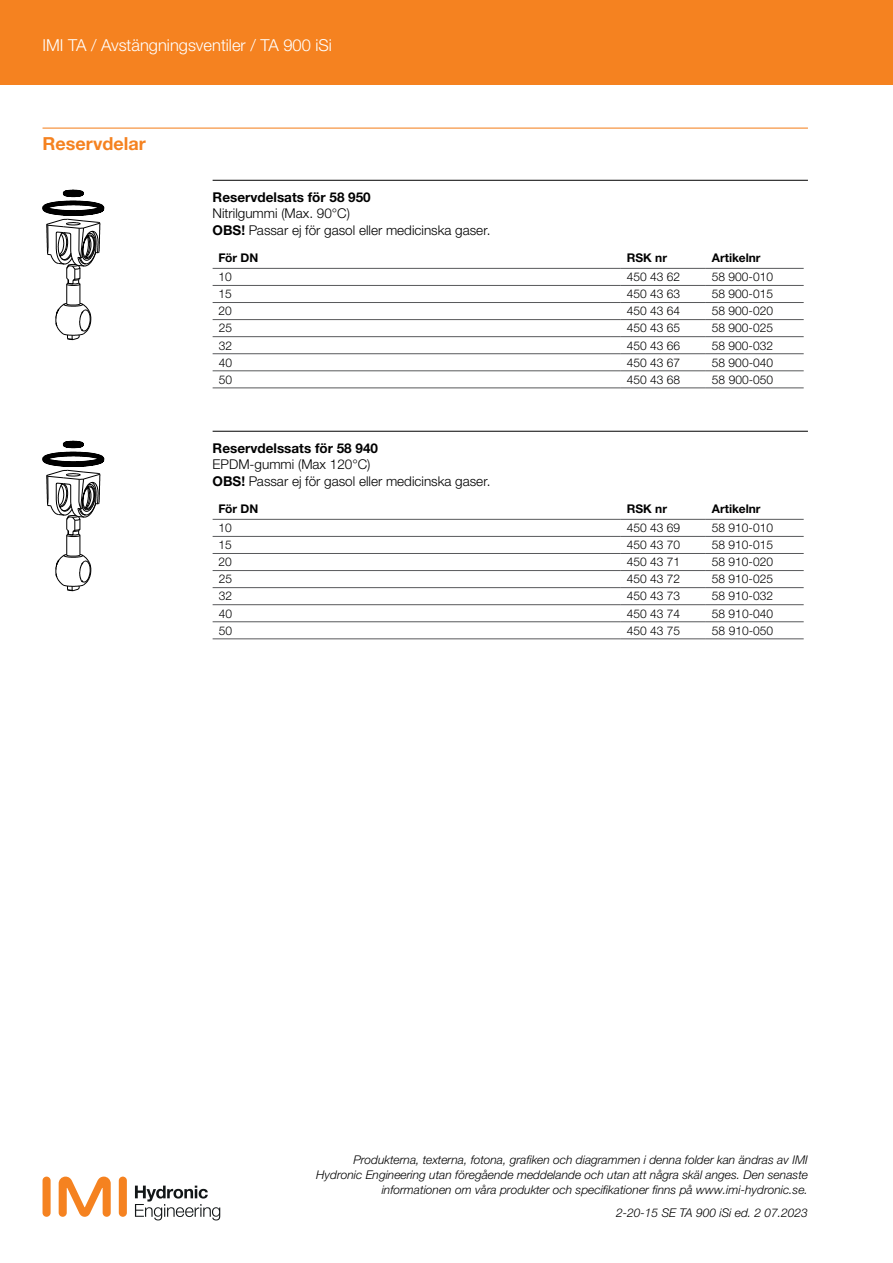
<style>
.page{position:relative;width:893px;height:1263px;background:#fff}
.page>*{position:absolute;margin:0;border:0;box-sizing:border-box;transform-origin:0 0}
.t1{font:700 18px "Helvetica Neue LTW1 G";color:#f58220}
.t2{font:300 16.5px "Helvetica Neue LTW1 G";color:#fff}
.t3{font:300 13.5px/16.5px "Helvetica Neue LTW1 G";color:#000}
.t4{font:700 13.5px "Helvetica Neue LTW1 G";color:#000}
.t5{font:italic 300 12px/15px "Helvetica Neue LTW1 G";color:#000;text-align:right}
.t6{font:300 12px "Helvetica Neue LTW1 G";color:#000}
.t7{font:700 12px "Helvetica Neue LTW1 G";color:#000}
.s1{font-weight:700}
</style>
<div class="page">
<div style="left:119px;top:1176px;width:8px;height:41px;background:#f58220;border-radius:4px"></div>
<div style="left:43px;top:1176px;width:8px;height:41px;background:#f58220;border-radius:4px"></div>
<svg style="left:59px;top:1176px;width:52px;height:41px"></svg>
<svg style="left:135px;top:1185px;width:85px;height:35px"></svg>
<div style="left:0;top:0;width:893px;height:85px;background:#f58220"></div>
<hr style="left:43px;top:128px;width:765px;height:1px;background:#f58220">
<hr style="left:213px;top:180px;width:595px;height:1px;background:#000">
<hr style="left:213px;top:431px;width:595px;height:1px;background:#000">
<hr style="left:213px;top:268px;width:408px;height:1px;background:#58595b">
<hr style="left:621px;top:268px;width:85px;height:1px;background:#58595b">
<hr style="left:706px;top:268px;width:98px;height:1px;background:#58595b">
<hr style="left:213px;top:285px;width:408px;height:1px;background:#58595b">
<hr style="left:621px;top:285px;width:85px;height:1px;background:#58595b">
<hr style="left:706px;top:285px;width:98px;height:1px;background:#58595b">
<hr style="left:213px;top:302px;width:408px;height:1px;background:#58595b">
<hr style="left:621px;top:302px;width:85px;height:1px;background:#58595b">
<hr style="left:706px;top:302px;width:98px;height:1px;background:#58595b">
<hr style="left:213px;top:319px;width:408px;height:1px;background:#58595b">
<hr style="left:621px;top:319px;width:85px;height:1px;background:#58595b">
<hr style="left:706px;top:319px;width:98px;height:1px;background:#58595b">
<hr style="left:213px;top:336px;width:408px;height:1px;background:#58595b">
<hr style="left:621px;top:336px;width:85px;height:1px;background:#58595b">
<hr style="left:706px;top:336px;width:98px;height:1px;background:#58595b">
<hr style="left:213px;top:353px;width:408px;height:1px;background:#58595b">
<hr style="left:621px;top:353px;width:85px;height:1px;background:#58595b">
<hr style="left:706px;top:353px;width:98px;height:1px;background:#58595b">
<hr style="left:213px;top:371px;width:408px;height:1px;background:#58595b">
<hr style="left:213px;top:388px;width:408px;height:1px;background:#58595b">
<hr style="left:621px;top:371px;width:85px;height:1px;background:#58595b">
<hr style="left:621px;top:388px;width:85px;height:1px;background:#58595b">
<hr style="left:706px;top:371px;width:98px;height:1px;background:#58595b">
<hr style="left:706px;top:388px;width:98px;height:1px;background:#58595b">
<hr style="left:213px;top:519px;width:408px;height:1px;background:#58595b">
<hr style="left:621px;top:519px;width:85px;height:1px;background:#58595b">
<hr style="left:706px;top:519px;width:98px;height:1px;background:#58595b">
<hr style="left:213px;top:536px;width:408px;height:1px;background:#58595b">
<hr style="left:621px;top:536px;width:85px;height:1px;background:#58595b">
<hr style="left:706px;top:536px;width:98px;height:1px;background:#58595b">
<hr style="left:213px;top:553px;width:408px;height:1px;background:#58595b">
<hr style="left:621px;top:553px;width:85px;height:1px;background:#58595b">
<hr style="left:706px;top:553px;width:98px;height:1px;background:#58595b">
<hr style="left:213px;top:570px;width:408px;height:1px;background:#58595b">
<hr style="left:621px;top:570px;width:85px;height:1px;background:#58595b">
<hr style="left:706px;top:570px;width:98px;height:1px;background:#58595b">
<hr style="left:213px;top:587px;width:408px;height:1px;background:#58595b">
<hr style="left:621px;top:587px;width:85px;height:1px;background:#58595b">
<hr style="left:706px;top:587px;width:98px;height:1px;background:#58595b">
<hr style="left:213px;top:604px;width:408px;height:1px;background:#58595b">
<hr style="left:621px;top:604px;width:85px;height:1px;background:#58595b">
<hr style="left:706px;top:604px;width:98px;height:1px;background:#58595b">
<hr style="left:213px;top:621px;width:408px;height:1px;background:#58595b">
<hr style="left:213px;top:639px;width:408px;height:1px;background:#58595b">
<hr style="left:621px;top:621px;width:85px;height:1px;background:#58595b">
<hr style="left:621px;top:639px;width:85px;height:1px;background:#58595b">
<hr style="left:706px;top:621px;width:98px;height:1px;background:#58595b">
<hr style="left:706px;top:639px;width:98px;height:1px;background:#58595b">
<svg style="left:43px;top:190px;width:61px;height:150px"></svg>
<svg style="left:43px;top:441px;width:61px;height:150px"></svg>
<h2 class="t2" style="left:43px;top:35px;width:291px">IMI TA / Avstängningsventiler / TA 900 iSi</h2>
<h1 class="t1" style="left:43px;top:132px;width:105px">Reservdelar</h1>
<p class="t4" style="left:213px;top:189px;width:160px">Reservdelsats för 58 950</p>
<p class="t3" style="left:213px;top:205px;width:280px">Nitrilgummi (Max. 90°C)<br><span class="s1">OBS!</span> Passar ej för gasol eller medicinska gaser.</p>
<p class="t7" style="left:219px;top:250px;width:41px">För DN</p>
<p class="t7" style="left:627px;top:250px;width:42px">RSK nr</p>
<p class="t7" style="left:712px;top:250px;width:50px">Artikelnr</p>
<p class="t6" style="left:219px;top:270px;width:15px">10</p>
<p class="t6" style="left:627px;top:270px;width:55px">450 43 62</p>
<p class="t6" style="left:712px;top:270px;width:63px">58 900-010</p>
<p class="t6" style="left:219px;top:287px;width:15px">15</p>
<p class="t6" style="left:627px;top:287px;width:55px">450 43 63</p>
<p class="t6" style="left:712px;top:287px;width:63px">58 900-015</p>
<p class="t6" style="left:219px;top:304px;width:15px">20</p>
<p class="t6" style="left:627px;top:304px;width:55px">450 43 64</p>
<p class="t6" style="left:712px;top:304px;width:63px">58 900-020</p>
<p class="t6" style="left:219px;top:321px;width:15px">25</p>
<p class="t6" style="left:627px;top:321px;width:55px">450 43 65</p>
<p class="t6" style="left:712px;top:321px;width:63px">58 900-025</p>
<p class="t6" style="left:219px;top:338px;width:15px">32</p>
<p class="t6" style="left:627px;top:338px;width:55px">450 43 66</p>
<p class="t6" style="left:712px;top:338px;width:63px">58 900-032</p>
<p class="t6" style="left:219px;top:355px;width:15px">40</p>
<p class="t6" style="left:627px;top:355px;width:55px">450 43 67</p>
<p class="t6" style="left:712px;top:355px;width:63px">58 900-040</p>
<p class="t6" style="left:219px;top:372px;width:15px">50</p>
<p class="t6" style="left:627px;top:372px;width:55px">450 43 68</p>
<p class="t6" style="left:712px;top:372px;width:63px">58 900-050</p>
<p class="t4" style="left:213px;top:440px;width:167px">Reservdelssats för 58 940</p>
<p class="t3" style="left:213px;top:456px;width:280px">EPDM-gummi (Max 120°C)<br><span class="s1">OBS!</span> Passar ej för gasol eller medicinska gaser.</p>
<p class="t7" style="left:219px;top:501px;width:41px">För DN</p>
<p class="t7" style="left:627px;top:501px;width:42px">RSK nr</p>
<p class="t7" style="left:712px;top:501px;width:50px">Artikelnr</p>
<p class="t6" style="left:219px;top:520px;width:15px">10</p>
<p class="t6" style="left:627px;top:520px;width:55px">450 43 69</p>
<p class="t6" style="left:712px;top:520px;width:63px">58 910-010</p>
<p class="t6" style="left:219px;top:538px;width:15px">15</p>
<p class="t6" style="left:627px;top:538px;width:55px">450 43 70</p>
<p class="t6" style="left:712px;top:538px;width:63px">58 910-015</p>
<p class="t6" style="left:219px;top:555px;width:15px">20</p>
<p class="t6" style="left:627px;top:555px;width:55px">450 43 71</p>
<p class="t6" style="left:712px;top:555px;width:63px">58 910-020</p>
<p class="t6" style="left:219px;top:572px;width:15px">25</p>
<p class="t6" style="left:627px;top:572px;width:55px">450 43 72</p>
<p class="t6" style="left:712px;top:572px;width:63px">58 910-025</p>
<p class="t6" style="left:219px;top:589px;width:15px">32</p>
<p class="t6" style="left:627px;top:589px;width:55px">450 43 73</p>
<p class="t6" style="left:712px;top:589px;width:63px">58 910-032</p>
<p class="t6" style="left:219px;top:606px;width:15px">40</p>
<p class="t6" style="left:627px;top:606px;width:55px">450 43 74</p>
<p class="t6" style="left:712px;top:606px;width:63px">58 910-040</p>
<p class="t6" style="left:219px;top:623px;width:15px">50</p>
<p class="t6" style="left:627px;top:623px;width:55px">450 43 75</p>
<p class="t6" style="left:712px;top:623px;width:63px">58 910-050</p>
<p class="t5" style="left:316px;top:1152px;width:493px">Produkterna, texterna, fotona, grafiken och diagrammen i denna folder kan ändras av IMI<br>Hydronic Engineering utan föregående meddelande och utan att några skäl anges. Den senaste informationen om våra produkter och specifikationer finns på www.imi-hydronic.se.</p>
<p class="t5" style="left:616px;top:1205px;width:193px">2-20-15 SE TA 900 iSi ed. 2 07.2023</p>
</div>
